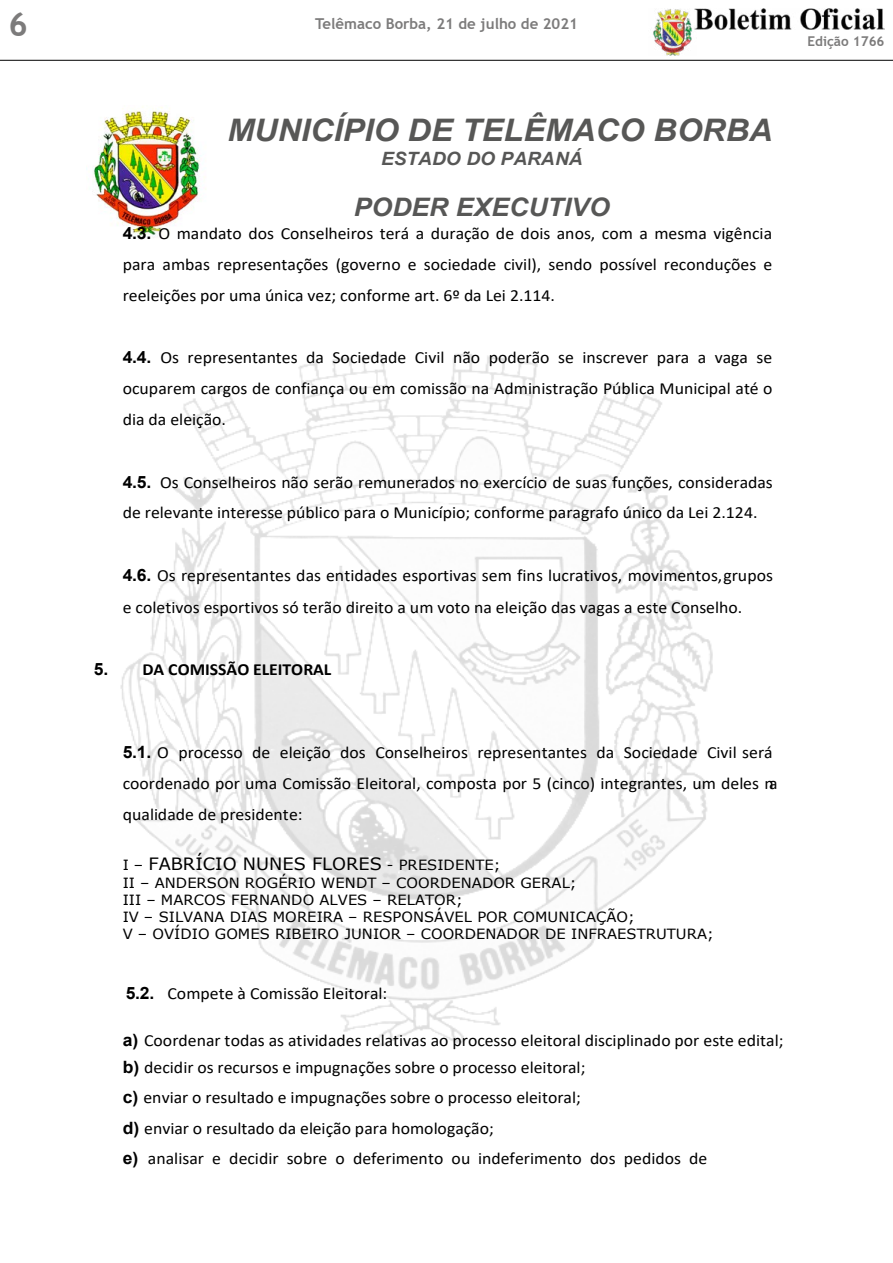
<style>
.page{position:relative;width:893px;height:1263px;background:#fff}
.page>*{position:absolute;margin:0;border:0;box-sizing:border-box;transform-origin:0 0}
.t1{font:700 33px "Trebuchet MS";color:#7c7b7b}
.t2{font:italic 700 31.05px "Arial";color:#575756;scale:1.04 1}
.t3{font:italic 700 25.5px "Arial";color:#575756;scale:1.04 1}
.t4{font:italic 700 18.3px "Arial";color:#575756;scale:1.04 1}
.t5{font:16.95px/31px "Calibri";color:#000;scale:1.04 1}
.t6{font:16.95px "Verdana";color:#000;scale:1.04 1}
.t7{font:700 16.95px "Calibri";color:#000;scale:1.04 1}
.t8{font:700 15px "Trebuchet MS";color:#7c7b7b}
.t9{font:14.1px/17.2px "Verdana";letter-spacing:.005em;color:#000;scale:1.04 1}
.t10{font:700 13.5px "Trebuchet MS";color:#7c7b7b}
.s1{font-family:"Arial";font-weight:700}
.s2{font-family:"Arial"}
.s3{font-size:14.1px}
</style>
<div class="page">
<img style="left:653px;top:9px;width:43px;height:47px">
<img style="left:693px;top:8px;width:191px;height:21px">
<hr style="left:0;top:60px;width:893px;height:1px;background:#000">
<img style="left:86px;top:107px;width:115px;height:130px">
<img style="left:120px;top:354px;width:593px;height:692px">
<h1 class="t1" style="left:9px;top:3px;width:21px">6</h1>
<p class="t8" style="left:315px;top:14px;width:264px">Telêmaco Borba, 21 de julho de 2021</p>
<h2 class="t2" style="left:227px;top:110px;width:526px">MUNICÍPIO DE TELÊMACO BORBA</h2>
<p class="t4" style="left:381px;top:147px;width:195px">ESTADO DO PARANÁ</p>
<h3 class="t3" style="left:354px;top:190px;width:247px">PODER EXECUTIVO</h3>
<p class="t5" style="left:123px;top:217px;width:626px;text-align:justify"><span class="s1">4.3.</span> O mandato dos Conselheiros terá a duração de dois anos, com a mesma vigência para ambas representações (governo e sociedade civil), sendo possível reconduções e reeleições por uma única vez; conforme art. 6º da Lei 2.114.</p>
<p class="t5" style="left:123px;top:342px;width:626px;text-align:justify"><span class="s1">4.4.</span> Os representantes da Sociedade Civil não poderão se inscrever para a vaga se ocuparem cargos de confiança ou em comissão na Administração Pública Municipal até o dia da eleição.</p>
<p class="t5" style="left:123px;top:466px;width:626px"><span class="s1">4.5.</span> Os Conselheiros não serão remunerados no exercício de suas funções, consideradas de relevante interesse público para o Município; conforme paragrafo único da Lei 2.124.</p>
<p class="t5" style="left:123px;top:560px;width:627px"><span class="s1">4.6.</span> Os representantes das entidades esportivas sem fins lucrativos, movimentos,grupos e coletivos esportivos só terão direito a um voto na eleição das vagas a este Conselho.</p>
<p class="t7" style="left:94px;top:657px;width:230px"><span class="s2">5.</span> DA COMISSÃO ELEITORAL</p>
<p class="t10" style="left:807px;top:33px;width:79px">Edição 1766</p>
<p class="t5" style="left:123px;top:737px;width:631px"><span class="s1">5.1.</span> O processo de eleição dos Conselheiros representantes da Sociedade Civil será coordenado por uma Comissão Eleitoral, composta por 5 (cinco) integrantes, um deles na qualidade de presidente:</p>
<p class="t6" style="left:123px;top:852px;width:365px"><span class="s3">I –</span> FABRÍCIO NUNES FLORES <span class="s3">- PRESIDENTE;</span></p>
<p class="t9" style="left:123px;top:874px;width:570px">II – ANDERSON ROGÉRIO WENDT – COORDENADOR GERAL;<br>III – MARCOS FERNANDO ALVES – RELATOR;<br>IV – SILVANA DIAS MOREIRA – RESPONSÁVEL POR COMUNICAÇÃO;<br>V – OVÍDIO GOMES RIBEIRO JUNIOR – COORDENADOR DE INFRAESTRUTURA;</p>
<p class="t5" style="left:126px;top:977px;width:253px"><span class="s1">5.2.</span> Compete à Comissão Eleitoral:</p>
<p class="t5" style="left:123px;top:1026px;width:637px;line-height:27.2px"><span class="s1">a)</span> Coordenar todas as atividades relativas ao processo eleitoral disciplinado por este edital; <span class="s1">b)</span> decidir os recursos e impugnações sobre o processo eleitoral;</p>
<p class="t5" style="left:123px;top:1082px;width:564px;line-height:30.5px"><span class="s1">c)</span> enviar o resultado e impugnações sobre o processo eleitoral;<br><span class="s1">d)</span> enviar o resultado da eleição para homologação;<br><span class="s1">e)</span> analisar e decidir sobre o deferimento ou indeferimento dos pedidos de</p>
</div>
